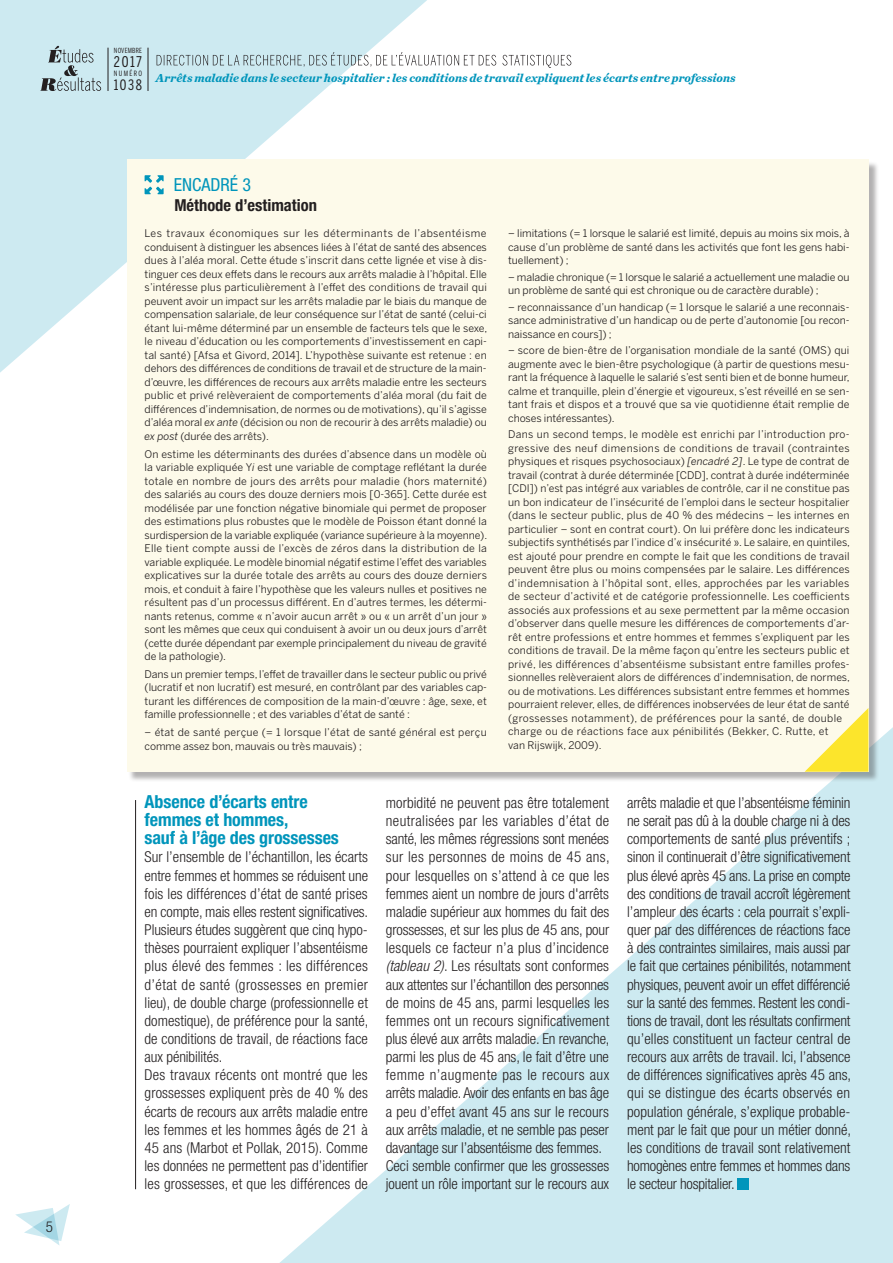
<style>
.page{position:relative;width:893px;height:1263px;background:#fff}
.page>*{position:absolute;margin:0;border:0;box-sizing:border-box;transform-origin:0 0}
.TXT_-_inter{font:700 condensed 18px/18.1px "Helvetica Neue LT Std";letter-spacing:-.005em;color:#0095bb}
.HORS-TXT_-_entrée{font:condensed 18px "Helvetica Neue LT Std";color:#0095bb}
.HORS-TXT_-_titre{font:700 condensed 16.5px "Helvetica Neue LT Std";color:#231f20}
.TXT{font:300 condensed 15px/18.1px "Helvetica Neue LT Std";letter-spacing:-.005em;color:#231f20;text-align:justify}
.t1{font:14.7px "Benton Sans Comp";color:#231f20}
.t2{font:14.25px "Benton Sans Comp";color:#231f20}
.t3{font:italic 700 12px "Chronicle Text G1";letter-spacing:.005em;color:#0095bb}
.ENCADRE_-_txt{font:10.5px/13.5px "Benton Sans";letter-spacing:.005em;color:#231f20;text-align:justify}
.t4{font:7.2px "Benton Sans Comp";letter-spacing:.18em;color:#231f20}
.t5{font:7.05px "Benton Sans Comp";letter-spacing:.03em;color:#231f20}
.s1{font-style:italic}
</style>
<div class="page">
<svg style="left:279px;top:727px;width:614px;height:536px;fill:#cdeaf1"></svg>
<svg style="left:0;top:0;width:427px;height:373px;fill:#cdeaf1"></svg>
<svg style="left:15px;top:1204px;width:55px;height:41px"></svg>
<hr style="left:108px;top:48px;width:1px;height:43px;background:#231f20">
<hr style="left:148px;top:48px;width:1px;height:43px;background:#231f20">
<svg style="left:157px;top:52px;width:414px;height:16px"></svg>
<svg style="left:40px;top:46px;width:61px;height:45px;background:#acc3c9"></svg>
<hr style="left:135px;top:800px;width:1px;height:389px;background:#231f20">
<div style="left:737px;top:1178px;width:11px;height:11px;background:#0095bb"></div>
<div style="left:128px;top:161px;width:751px;height:621px;background:#231f20;opacity:.35"></div>
<div style="left:127px;top:159px;width:741px;height:613px;background:#fdfaea"></div>
<svg style="left:145px;top:175px;width:19px;height:19px"></svg>
<svg style="left:805px;top:708px;width:63px;height:64px"></svg>
<h3 class="TXT" style="left:46px;top:1218px;width:9px">5</h3>
<p class="t5" style="left:114px;top:47px;width:30px">NOVEMBRE</p>
<h3 class="t1" style="left:114px;top:53px;width:30px">2017</h3>
<p class="t4" style="left:114px;top:70px;width:30px">NUMÉRO</p>
<h3 class="t2" style="left:114px;top:77px;width:30px">1038</h3>
<p class="t3" style="left:156px;top:68px;width:582px">Arrêts maladie dans le secteur hospitalier : les conditions de travail expliquent les écarts entre professions</p>
<p class="HORS-TXT_-_entrée" style="left:174px;top:174px;width:79px">ENCADRÉ 3</p>
<p class="HORS-TXT_-_titre" style="left:174px;top:195px;width:144px">Méthode d’estimation</p>
<p class="ENCADRE_-_txt" style="left:145px;top:227px;width:344px">Les travaux économiques sur les déterminants de l’absentéisme conduisent à distinguer les absences liées à l’état de santé des absences dues à l’aléa moral. Cette étude s’inscrit dans cette lignée et vise à dis&shy;tinguer ces deux effets dans le recours aux arrêts maladie à l’hôpital. Elle s’intéresse plus particulièrement à l’effet des conditions de travail qui peuvent avoir un impact sur les arrêts maladie par le biais du manque de compensation salariale, de leur conséquence sur l’état de santé (celui-ci étant lui-même déterminé par un ensemble de facteurs tels que le sexe, le niveau d’éducation ou les comportements d’investissement en capi&shy;tal santé) [Afsa et Givord, 2014]. L’hypothèse suivante est retenue : en dehors des différences de conditions de travail et de structure de la main&shy;d’œuvre, les différences de recours aux arrêts maladie entre les secteurs public et privé relèveraient de comportements d’aléa moral (du fait de différences d’indemnisation, de normes ou de motivations), qu’il s’agisse d’aléa moral <span class="s1">ex ante</span> (décision ou non de recourir à des arrêts maladie) ou <span class="s1">ex post</span> (durée des arrêts).</p>
<p class="ENCADRE_-_txt" style="left:145px;top:447px;width:344px">On estime les déterminants des durées d’absence dans un modèle où la variable expliquée Y<span class="s1">i</span> est une variable de comptage reflétant la durée totale en nombre de jours des arrêts pour maladie (hors maternité) des salariés au cours des douze derniers mois [0-365]. Cette durée est modélisée par une fonction négative binomiale qui permet de proposer des estimations plus robustes que le modèle de Poisson étant donné la surdispersion de la variable expliquée (variance supérieure à la moyenne).<br>Elle tient compte aussi de l’excès de zéros dans la distribution de la variable expliquée. Le modèle binomial négatif estime l’effet des variables explicatives sur la durée totale des arrêts au cours des douze derniers mois, et conduit à faire l’hypothèse que les valeurs nulles et positives ne résultent pas d’un processus différent. En d’autres termes, les détermi&shy;nants retenus, comme « n’avoir aucun arrêt » ou « un arrêt d’un jour » sont les mêmes que ceux qui conduisent à avoir un ou deux jours d’arrêt (cette durée dépendant par exemple principalement du niveau de gravité de la pathologie).</p>
<p class="ENCADRE_-_txt" style="left:145px;top:667px;width:344px">Dans un premier temps, l’effet de travailler dans le secteur public ou privé (lucratif et non lucratif) est mesuré, en contrôlant par des variables cap&shy;turant les différences de composition de la main-d’œuvre : âge, sexe, et famille professionnelle ; et des variables d’état de santé :</p>
<p class="ENCADRE_-_txt" style="left:145px;top:725px;width:344px">– état de santé perçue (= 1 lorsque l’état de santé général est perçu comme assez bon, mauvais ou très mauvais) ;</p>
<p class="ENCADRE_-_txt" style="left:508px;top:227px;width:343px">– limitations (= 1 lorsque le salarié est limité, depuis au moins six mois, à cause d’un problème de santé dans les activités que font les gens habi&shy;tuellement) ;</p>
<p class="ENCADRE_-_txt" style="left:508px;top:270px;width:343px">– maladie chronique (= 1 lorsque le salarié a actuellement une maladie ou un problème de santé qui est chronique ou de caractère durable) ;</p>
<p class="ENCADRE_-_txt" style="left:508px;top:300px;width:343px">– reconnaissance d’un handicap (= 1 lorsque le salarié a une reconnais&shy;sance administrative d’un handicap ou de perte d’autonomie [ou recon&shy;naissance en cours]) ;</p>
<p class="ENCADRE_-_txt" style="left:508px;top:344px;width:343px">– score de bien-être de l’organisation mondiale de la santé (OMS) qui augmente avec le bien-être psychologique (à partir de questions mesu&shy;rant la fréquence à laquelle le salarié s’est senti bien et de bonne humeur, calme et tranquille, plein d’énergie et vigoureux, s’est réveillé en se sen&shy;tant frais et dispos et a trouvé que sa vie quotidienne était remplie de choses intéressantes).</p>
<p class="ENCADRE_-_txt" style="left:508px;top:428px;width:343px;text-align:left">Dans un second temps, le modèle est enrichi par l’introduction pro&shy;gressive des neuf dimensions de conditions de travail (contraintes physiques et risques psychosociaux) <span class="s1">[encadré 2]</span>. Le type de contrat de travail (contrat à durée déterminée [CDD], contrat à durée indéterminée [CDI]) n’est pas intégré aux variables de contrôle, car il ne constitue pas un bon indicateur de l’insécurité de l’emploi dans le secteur hospitalier (dans le secteur public, plus de 40 % des médecins – les internes en particulier – sont en contrat court). On lui préfère donc les indicateurs subjectifs synthétisés par l’indice d’« insécurité ». Le salaire, en quintiles, est ajouté pour prendre en compte le fait que les conditions de travail peuvent être plus ou moins compensées par le salaire. Les différences d’indemnisation à l’hôpital sont, elles, approchées par les variables de secteur d’activité et de catégorie professionnelle. Les coefficients associés aux professions et au sexe permettent par la même occasion d’observer dans quelle mesure les différences de comportements d’ar&shy;rêt entre professions et entre hommes et femmes s’expliquent par les conditions de travail. De la même façon qu’entre les secteurs public et privé, les différences d’absentéisme subsistant entre familles profes&shy;sionnelles relèveraient alors de différences d’indemnisation, de normes, ou de motivations. Les différences subsistant entre femmes et hommes pourraient relever, elles, de différences inobservées de leur état de santé (grossesses notamment), de préférences pour la santé, de double charge ou de réactions face aux pénibilités (Bekker, C. Rutte, et<br>van Rijswijk, 2009).</p>
<p class="TXT_-_inter" style="left:145px;top:792px;width:196px">Absence d’écarts entre femmes et hommes,<br>sauf à l’âge des grossesses</p>
<p class="TXT" style="left:145px;top:848px;width:225px">Sur l’ensemble de l’échantillon, les écarts entre femmes et hommes se réduisent une fois les différences d’état de santé prises en compte, mais elles restent significatives.<br>Plusieurs études suggèrent que cinq hypo&shy;thèses pourraient expliquer l’absentéisme plus élevé des femmes : les différences d’état de santé (grossesses en premier lieu), de double charge (professionnelle et domestique), de préférence pour la santé, de conditions de travail, de réactions face aux pénibilités.</p>
<p class="TXT" style="left:145px;top:1066px;width:225px">Des travaux récents ont montré que les grossesses expliquent près de 40 % des écarts de recours aux arrêts maladie entre les femmes et les hommes âgés de 21 à 45 ans (Marbot et Pollak, 2015). Comme les données ne permettent pas d’identifier les grossesses, et que les différences de</p>
<p class="TXT" style="left:386px;top:793px;width:225px">morbidité ne peuvent pas être totalement neutralisées par les variables d’état de santé, les mêmes régressions sont menées sur les personnes de moins de 45 ans, pour lesquelles on s’attend à ce que les femmes aient un nombre de jours d'arrêts maladie supérieur aux hommes du fait des grossesses, et sur les plus de 45 ans, pour lesquels ce facteur n’a plus d’incidence <span class="s1">(tableau 2)</span>. Les résultats sont conformes aux attentes sur l’échantillon des personnes de moins de 45 ans, parmi lesquelles les femmes ont un recours significativement plus élevé aux arrêts maladie. En revanche, parmi les plus de 45 ans, le fait d’être une femme n’augmente pas le recours aux arrêts maladie. Avoir des enfants en bas âge a peu d’effet avant 45 ans sur le recours aux arrêts maladie, et ne semble pas peser davantage sur l’absentéisme des femmes.</p>
<p class="TXT" style="left:386px;top:1156px;width:225px">Ceci semble confirmer que les grossesses jouent un rôle important sur le recours aux</p>
<p class="TXT" style="left:627px;top:793px;width:226px">arrêts maladie et que l’absentéisme féminin ne serait pas dû à la double charge ni à des comportements de santé plus préventifs ; sinon il continuerait d’être significativement plus élevé après 45 ans. La prise en compte des conditions de travail accroît légèrement l’ampleur des écarts : cela pourrait s’expli&shy;quer par des différences de réactions face à des contraintes similaires, mais aussi par le fait que certaines pénibilités, notamment physiques, peuvent avoir un effet différencié sur la santé des femmes. Restent les condi&shy;tions de travail, dont les résultats confirment qu’elles constituent un facteur central de recours aux arrêts de travail. Ici, l’absence de différences significatives après 45 ans, qui se distingue des écarts observés en population générale, s’explique probable&shy;ment par le fait que pour un métier donné, les conditions de travail sont relativement homogènes entre femmes et hommes dans le secteur hospitalier.</p>
</div>
